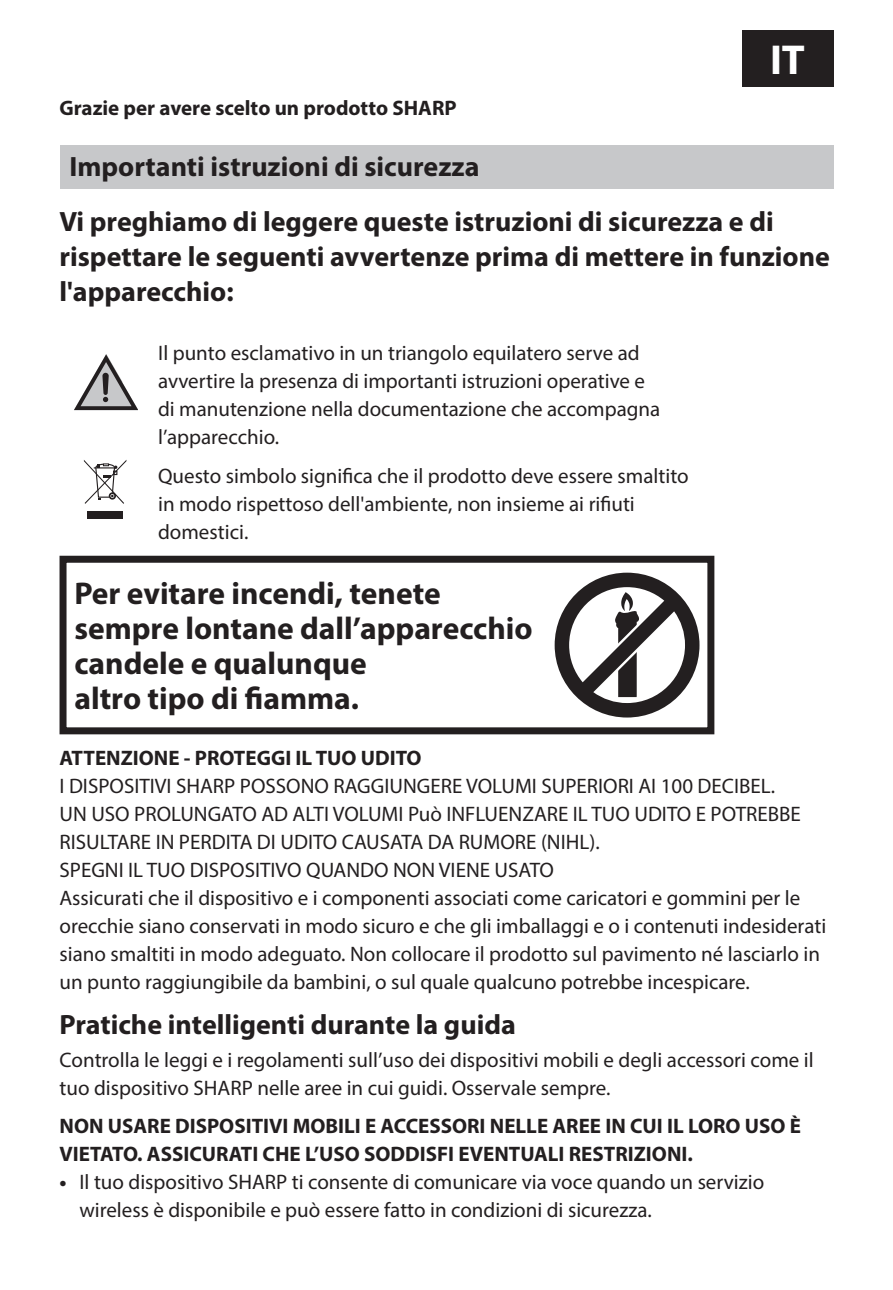
<style>
.page{position:relative;width:893px;height:1290px;background:#fff}
.page>*{position:absolute;margin:0;border:0;box-sizing:border-box;transform-origin:0 0}
.t1{font:700 42px "Myriad Pro";color:#fff}
.t2{font:700 31.5px/35px "Myriad Pro";color:#231f20}
.t3{font:700 28px/54.9px "Myriad Pro";color:#231f20}
.t4{font:21px/28px "Myriad Pro";color:#231f20}
.t5{font:700 21px/28px "Myriad Pro";color:#231f20}
.s1{font-weight:700}
</style>
<div class="page">
<div style="left:741px;top:30px;width:92px;height:56px;background:#231f20"></div>
<div style="left:60px;top:145px;width:773px;height:44px;background:#c7c8ca"></div>
<div style="left:60px;top:556px;width:654px;height:178px;border:7px solid #231f20"></div>
<svg style="left:555px;top:573px;width:144px;height:144px"></svg>
<svg style="left:74px;top:354px;width:63px;height:57px"></svg>
<svg style="left:84px;top:460px;width:42px;height:44px"></svg>
<div style="left:87px;top:511px;width:36px;height:8px;background:#231f20"></div>
<h1 class="t1" style="left:770px;top:44px;width:36px">IT</h1>
<p class="t5" style="left:60px;top:96px;width:399px">Grazie per avere scelto un prodotto SHARP</p>
<h3 class="t3" style="left:60px;top:142px;width:716px;text-indent:10px">Importanti istruzioni di sicurezza<br>Vi preghiamo di leggere queste istruzioni di sicurezza e di</h3>
<h3 class="t3" style="left:60px;top:241px;width:772px;line-height:35px">rispettare le seguenti avvertenze prima di mettere in funzione l'apparecchio:</h3>
<p class="t4" style="left:158px;top:340px;width:504px">Il punto esclamativo in un triangolo equilatero serve ad avvertire la presenza di importanti istruzioni operative e di manutenzione nella documentazione che accompagna l’apparecchio.</p>
<p class="t4" style="left:158px;top:464px;width:532px">Questo simbolo significa che il prodotto deve essere smaltito in modo rispettoso dell'ambiente, non insieme ai rifiuti domestici.</p>
<h2 class="t2" style="left:74px;top:579px;width:460px">Per evitare incendi, tenete sempre lontane dall’apparecchio candele e qualunque<br>altro tipo di fiamma.</h2>
<p class="t5" style="left:60px;top:746px;width:364px">ATTENZIONE - PROTEGGI IL TUO UDITO</p>
<p class="t4" style="left:60px;top:774px;width:768px">I DISPOSITIVI SHARP POSSONO RAGGIUNGERE VOLUMI SUPERIORI AI 100 DECIBEL.<br>UN USO PROLUNGATO AD ALTI VOLUMI Può INFLUENZARE IL TUO UDITO E POTREBBE RISULTARE IN PERDITA DI UDITO CAUSATA DA RUMORE (NIHL).<br>SPEGNI IL TUO DISPOSITIVO QUANDO NON VIENE USATO<br>Assicurati che il dispositivo e i componenti associati come caricatori e gommini per le orecchie siano conservati in modo sicuro e che gli imballaggi e o i contenuti indesiderati siano smaltiti in modo adeguato. Non collocare il prodotto sul pavimento né lasciarlo in un punto raggiungibile da bambini, o sul quale qualcuno potrebbe incespicare.</p>
<h3 class="t3" style="left:60px;top:999px;width:458px">Pratiche intelligenti durante la guida</h3>
<p class="t4" style="left:60px;top:1047px;width:756px">Controlla le leggi e i regolamenti sull’uso dei dispositivi mobili e degli accessori come il tuo dispositivo SHARP nelle aree in cui guidi. Osservale sempre.</p>
<p class="t5" style="left:60px;top:1113px;width:743px">NON USARE DISPOSITIVI MOBILI E ACCESSORI NELLE AREE IN CUI IL LORO USO È<br>VIETATO. ASSICURATI CHE L’USO SODDISFI EVENTUALI RESTRIZIONI.</p>
<p class="t4" style="left:79px;top:1169px;width:686px;text-indent:-20px"><span class="s1">•</span> Il tuo dispositivo SHARP ti consente di comunicare via voce quando un servizio wireless è disponibile e può essere fatto in condizioni di sicurezza.</p>
</div>
